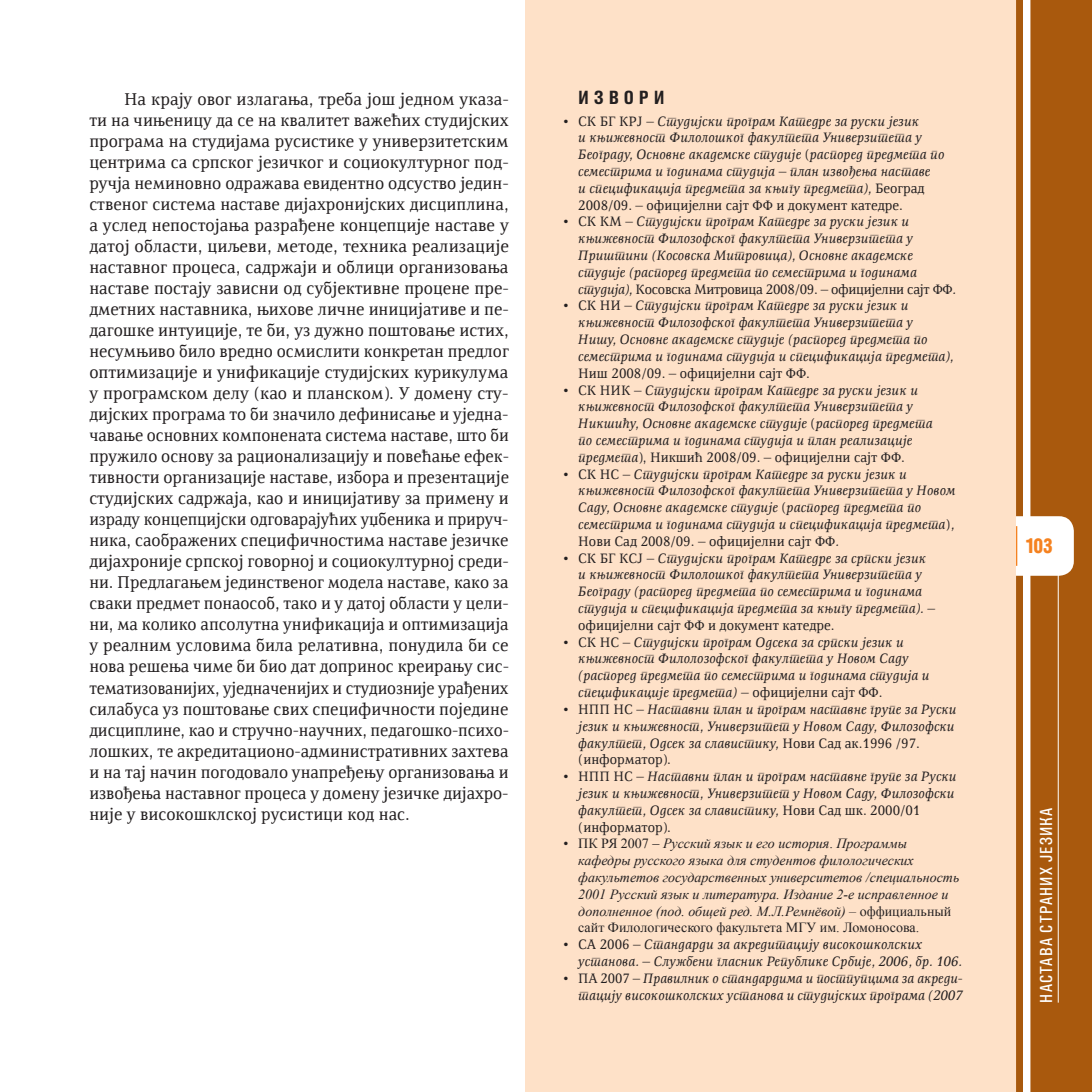
<style>
.page{position:relative;width:1092px;height:1092px;background:#fff}
.page>*{position:absolute;margin:0;border:0;box-sizing:border-box;transform-origin:0 0}
.t1{font:21px "SRB Hermes C";color:#f58220}
.t2{font:700 19.25px "Univers Cond C";letter-spacing:.265em;color:#231f20}
.t3{font:17.5px/21px "SRB Resavska BGTT";color:#231f20;text-align:justify}
.t4{font:17.5px "Univers Cond C";letter-spacing:.07em;color:#fff}
.t5{font:italic 14px/16.8px "SRB Resavska BGTT";color:#231f20}
.t6{font:italic 14px/16.8px "Times New Roman";color:#231f20}
.t7{font:14px "SRB Resavska BGTT";color:#231f20}
.s1{font-style:normal}
</style>
<div class="page">
<div style="left:525px;top:0;width:490px;height:1091px;background:#fee1c8"></div>
<div style="left:1030px;top:0;width:61px;height:1091px;background:#a9590d"></div>
<svg style="left:1015px;top:0;width:8px;height:1091px;background:#c18144"></svg>
<hr style="left:1057px;top:574px;width:1px;height:428px;background:#fff">
<p class="t3" style="left:89px;top:89px;width:421px;text-indent:35px">На крају овог излагања, треба још једном указа&shy;ти на чињеницу да се на квалитет важећих студијских програма на студијама русистике у универзитетским центрима са српског језичког и социокултурног под&shy;ручја неминовно одражава евидентно одсуство једин&shy;ственог система наставе дијахронијских дисциплина, а услед непостојања разрађене концепције наставе у датој области, циљеви, методе, техника реализације наставног процеса, садржаји и облици организовања наставе постају зависни од субјективне процене пре&shy;дметних наставника, њихове личне иницијативе и пе&shy;дагошке интуиције, те би, уз дужно поштовање истих, несумњиво било вредно осмислити конкретан предлог оптимизације и унификације студијских курикулума у програмском делу (као и планском). У домену сту&shy;дијских програма то би значило дефинисање и уједна&shy;чавање основних компонената система наставе, што би пружило основу за рационализацију и повећање ефек&shy;тивности организације наставе, избора и презентације студијских садржаја, као и иницијативу за примену и израду концепцијски одговарајућих уџбеника и прируч&shy;ника, саображених специфичностима наставе језичке дијахроније српској говорној и социокултурној среди&shy;ни. Предлагањем јединственог модела наставе, како за сваки предмет понаособ, тако и у датој области у цели&shy;ни, ма колико апсолутна унификација и оптимизација у реалним условима била релативна, понудила би се нова решења чиме би био дат допринос креирању сис&shy;тематизованијих, уједначенијих и студиозније урађених силабуса уз поштовање свих специфичности поједине дисциплине, као и стручно-научних, педагошко-психо&shy;лошких, те акредитационо-административних захтева и на тај начин погодовало унапређењу организовања и извођења наставног процеса у домену језичке дијахро&shy;није у високошклској русистици код нас.</p>
<h2 class="t2" style="left:578px;top:86px;width:88px">ИЗВОРИ</h2>
<p class="t5" style="left:578px;top:112px;width:368px;text-indent:-15px"><span class="s1">• СК БГ КРЈ –</span> Студијски програм Катедре за руски језик<br>и књижевност Филолошког факултета Универзитета у Београду, Основне академске студије <span class="s1">(</span>распоред предмета по семестрима и годинама студија – план извођења наставе<br>и спецификација предмета за књигу предмета), <span class="s1">Београд 2008/09. – официјелни сајт ФФ и документ катедре.</span></p>
<p class="t5" style="left:578px;top:213px;width:379px;text-indent:-15px"><span class="s1">• СК КМ –</span> Студијски програм Катедре за руски језик и књижевност Филозофског факултета Универзитета у Приштини (Косовска Митровица), Основне академске студије (распоред предмета по семестрима и годинама студија), <span class="s1">Косовска Митровица 2008/09. – официјелни сајт ФФ</span>.</p>
<p class="t5" style="left:578px;top:297px;width:377px;text-indent:-15px"><span class="s1">• СК НИ –</span> Студијски програм Катедре за руски језик и књижевност Филозофског факултета Универзитета у Нишу, Основне академске студије (распоред предмета по семестрима и годинама студија и спецификација предмета),</p>
<p class="t7" style="left:578px;top:365px;width:233px">Ниш 2008/09. – официјелни сајт ФФ.</p>
<p class="t5" style="left:578px;top:381px;width:356px;text-indent:-15px"><span class="s1">• СК НИК –</span> Студијски програм Катедре за руски језик и књижевност Филозофског факултета Универзитета у Никшићу, Основне академске студије <span class="s1">(</span>распоред предмета по семестрима и годинама студија и план реализације предмета<span class="s1">), Никшић 2008/09. – официјелни сајт ФФ.</span></p>
<p class="t5" style="left:578px;top:465px;width:379px;text-indent:-15px"><span class="s1">• СК НС –</span> Студијски програм Катедре за руски језик и књижевност Филозофског факултета Универзитета у Новом Саду, Основне академске студије <span class="s1">(</span>распоред предмета по семестрима и годинама студија и спецификација предмета<span class="s1">)</span>, <span class="s1">Нови Сад 2008/09. – официјелни сајт ФФ</span>.</p>
<p class="t5" style="left:578px;top:549px;width:358px;text-indent:-15px"><span class="s1">• СК БГ КСЈ –</span> Студијски програм Катедре за српски језик и књижевност Филолошког факултета Универзитета у Београду (распоред предмета по семестрима и годинама студија и спецификација предмета за књигу предмета). –</p>
<p class="t7" style="left:578px;top:617px;width:258px">официјелни сајт ФФ и документ катедре.</p>
<p class="t5" style="left:578px;top:633px;width:353px;text-indent:-15px"><span class="s1">• СК НС –</span> Студијски програм Одсека за српски језик и књижевност Филолозофског факултета у Новом Саду (распоред предмета по семестрима и годинама студија и спецификације предмета) – <span class="s1">официјелни сајт ФФ.</span></p>
<p class="t5" style="left:578px;top:700px;width:380px;text-indent:-15px"><span class="s1">• НПП НС –</span> Наставни план и програм наставне групе за Руски језик и књижевност, Универзитет у Новом Саду, Филозофски факултет, Одсек за славистику, <span class="s1">Нови Сад ак.1996 /97. (информатор).</span></p>
<p class="t5" style="left:578px;top:768px;width:380px;text-indent:-15px"><span class="s1">• НПП НС –</span> Наставни план и програм наставне групе за Руски језик и књижевност, Универзитет у Новом Саду, Филозофски факултет, Одсек за славистику, <span class="s1">Нови Сад шк. 2000/01 (информатор).</span></p>
<p class="t6" style="left:578px;top:834px;width:382px;text-indent:-15px"><span class="s1">• ПК РЯ 2007 –</span> Русский язык и его история<span class="s1">.</span> Программы кафедры русского языка для студентов филологических факультетов государственных университетов /специальность 2001 Русский язык и литература. Издание 2-е исправленное и дополненное (под. общей ред. М.Л.Ремнёвой) – <span class="s1">оффициальный сайт Филологического факультета МГУ им. Ломоносова.</span></p>
<p class="t5" style="left:578px;top:936px;width:385px;text-indent:-15px"><span class="s1">• СА 2006 –</span> Стандарди за акредитацију високошколских установа. – Службени гласник Републике Србије, 2006, бр. 106.</p>
<p class="t5" style="left:563px;top:969px;width:401px;text-align:right"><span class="s1">• ПА 2007 –</span> Правилник о стандардима и постпупцима за акреди&shy;тацију високошколских установа и студијских програма (2007</p>
<h1 class="t1" style="left:1026px;top:533px;width:28px">103</h1>
<p class="t4" style="left:1036px;top:1002px;width:196px;rotate:-90deg">НАСТАВА СТРАНИХ ЈЕЗИКА</p>
</div>
